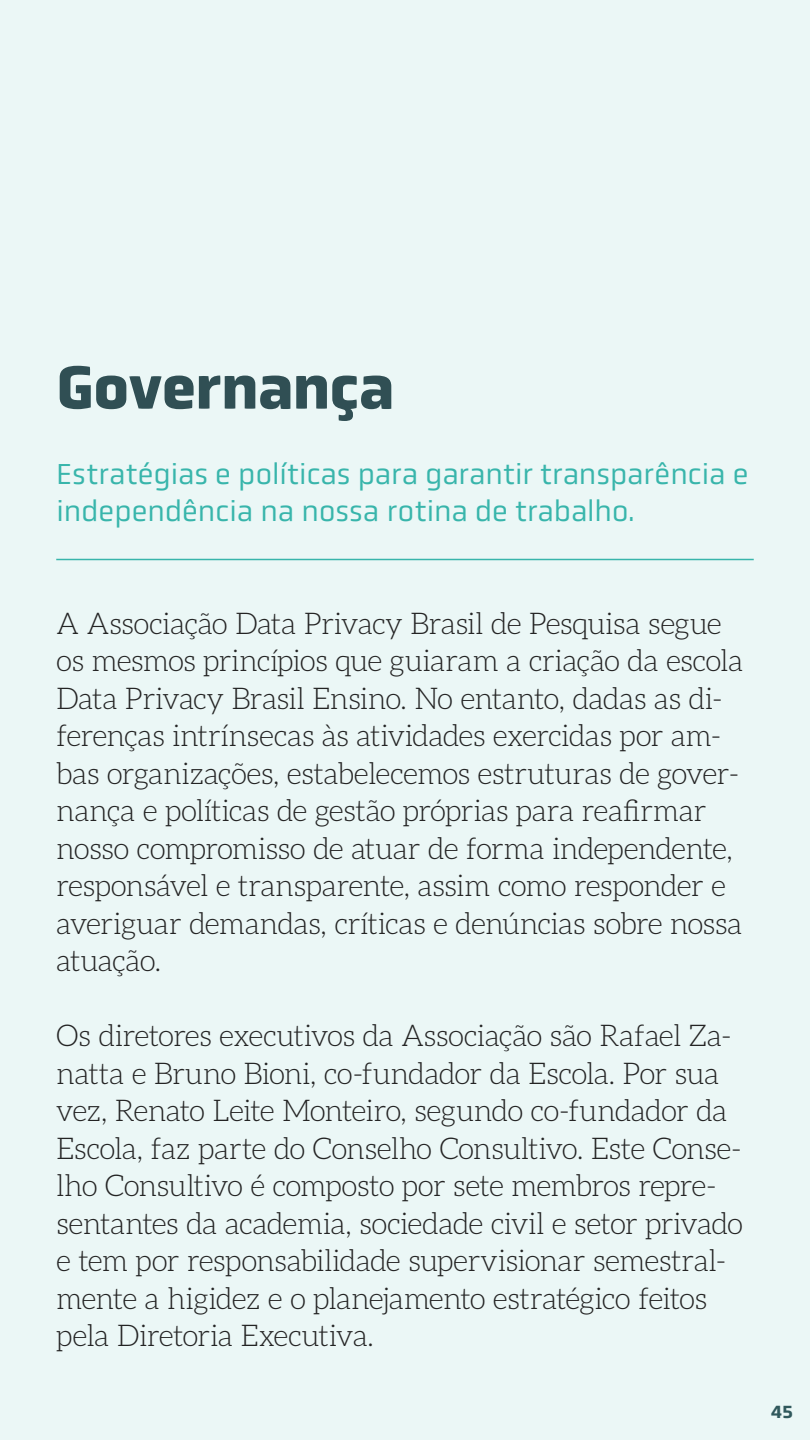
<style>
.page{position:relative;width:810px;height:1440px;background:#ebf7f6}
.page>*{position:absolute;margin:0;border:0;box-sizing:border-box;transform-origin:0 0}
.t1{font:700 61.5px "Obvia";letter-spacing:-.015em;color:#304f54}
.t2{font:300 30px/37.5px "Aleo";letter-spacing:-.025em;color:#242424}
.t3{font:30px/37.5px "Obvia";letter-spacing:-.01em;color:#38b5ab}
.t4{font:600 18px "Obvia";color:#304f54}
</style>
<div class="page">
<hr style="left:56px;top:559px;width:698px;height:1px;background:#38b5ab">
<p class="t1" style="left:56px;top:350px;width:340px">Governança</p>
<p class="t3" style="left:56px;top:455px;width:694px">Estratégias e políticas para garantir transparência e independência na nossa rotina de trabalho.</p>
<p class="t2" style="left:56px;top:604px;width:689px">A Associação Data Privacy Brasil de Pesquisa segue os mesmos princípios que guiaram a criação da escola Data Privacy Brasil Ensino. No entanto, dadas as di&shy;ferenças intrínsecas às atividades exercidas por am&shy;bas organizações, estabelecemos estruturas de gover&shy;nança e políticas de gestão próprias para reafirmar nosso compromisso de atuar de forma independente, responsável e transparente, assim como responder e averiguar demandas, críticas e denúncias sobre nossa atuação.</p>
<p class="t2" style="left:56px;top:1017px;width:688px">Os diretores executivos da Associação são Rafael Za&shy;natta e Bruno Bioni, co-fundador da Escola. Por sua vez, Renato Leite Monteiro, segundo co-fundador da Escola, faz parte do Conselho Consultivo. Este Conse&shy;lho Consultivo é composto por sete membros repre&shy;sentantes da academia, sociedade civil e setor privado e tem por responsabilidade supervisionar semestral&shy;mente a higidez e o planejamento estratégico feitos pela Diretoria Executiva.</p>
<p class="t4" style="left:771px;top:1401px;width:23px">45</p>
</div>
